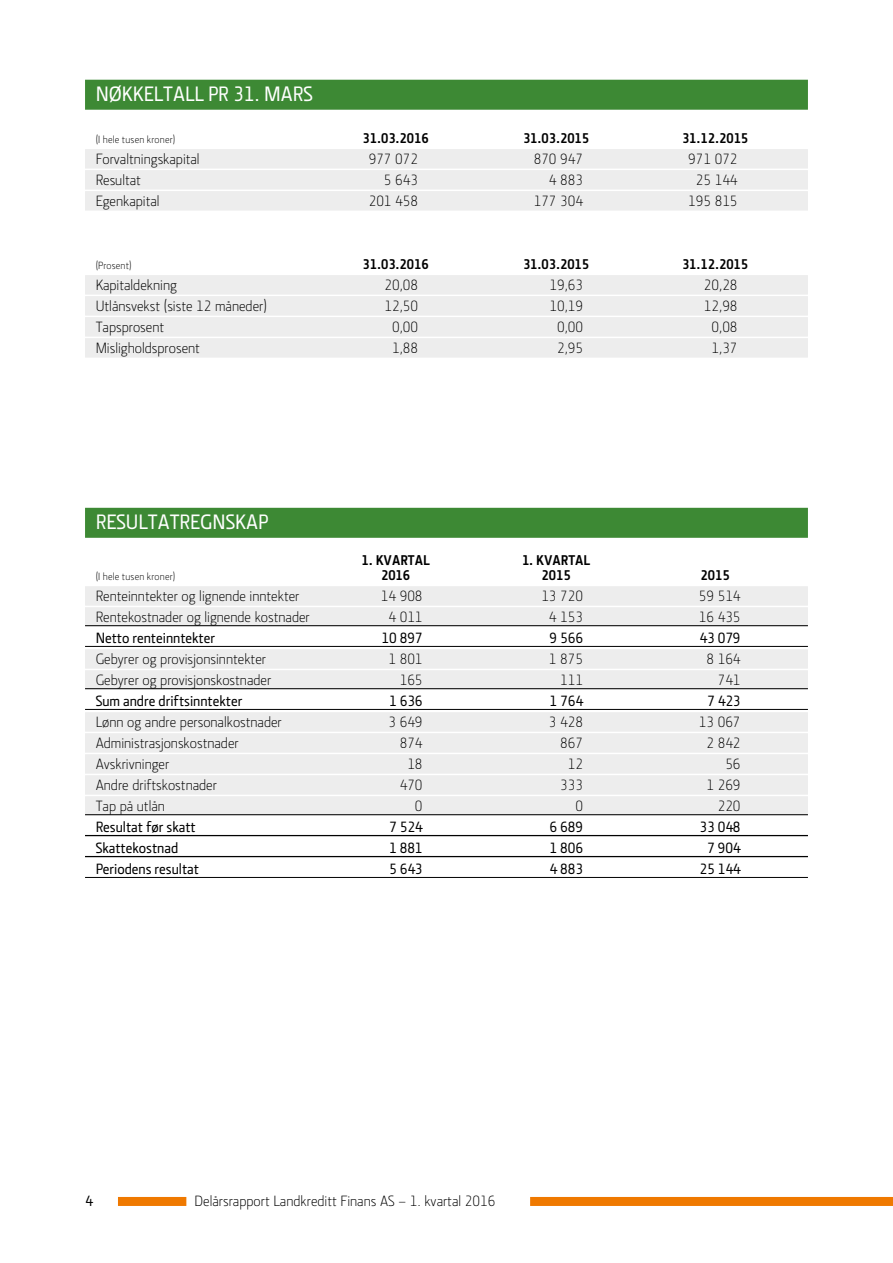
<style>
.page{position:relative;width:893px;height:1263px;background:#fff}
.page>*{position:absolute;margin:0;border:0;box-sizing:border-box;transform-origin:0 0}
.TABELL_Overskrift{font:500 21px "Section LK";color:#fff}
.Tabell_Brød_Tab_4_ko{font:300 15px "Section LK";color:#000}
.TABELL_Brød{font:300 15px "Section LK";color:#000}
.Tabell_Sum_strekover{font:500 15px "Section LK";color:#000}
.TABELL_Mellomtittel{font:700 14.25px "Section LK";color:#000}
.TABELL_Mellomtittel-2{font:300 10.5px "Section LK";letter-spacing:.015em;color:#000}
</style>
<div class="page">
<div style="left:118px;top:1197px;width:68px;height:9px;background:#ef7900"></div>
<div style="left:530px;top:1197px;width:363px;height:9px;background:#ef7900"></div>
<div style="left:85px;top:80px;width:723px;height:30px;background:#3d8934"></div>
<div style="left:85px;top:149px;width:723px;height:20px;background:#ededed"></div>
<div style="left:85px;top:170px;width:723px;height:20px;background:#ededed"></div>
<div style="left:85px;top:191px;width:723px;height:20px;background:#ededed"></div>
<div style="left:85px;top:275px;width:723px;height:20px;background:#ededed"></div>
<div style="left:85px;top:296px;width:723px;height:20px;background:#ededed"></div>
<div style="left:85px;top:317px;width:723px;height:20px;background:#ededed"></div>
<div style="left:85px;top:338px;width:723px;height:20px;background:#ededed"></div>
<div style="left:85px;top:508px;width:723px;height:30px;background:#3d8934"></div>
<div style="left:85px;top:586px;width:723px;height:20px;background:#ededed"></div>
<div style="left:85px;top:607px;width:723px;height:20px;background:#ededed"></div>
<hr style="left:85px;top:625px;width:723px;height:1px;background:#000">
<hr style="left:85px;top:646px;width:723px;height:1px;background:#000">
<div style="left:85px;top:649px;width:723px;height:20px;background:#ededed"></div>
<div style="left:85px;top:670px;width:723px;height:20px;background:#ededed"></div>
<hr style="left:85px;top:688px;width:723px;height:1px;background:#000">
<hr style="left:85px;top:709px;width:723px;height:1px;background:#000">
<div style="left:85px;top:712px;width:723px;height:20px;background:#ededed"></div>
<div style="left:85px;top:733px;width:723px;height:20px;background:#ededed"></div>
<div style="left:85px;top:754px;width:723px;height:20px;background:#ededed"></div>
<div style="left:85px;top:775px;width:723px;height:20px;background:#ededed"></div>
<div style="left:85px;top:796px;width:723px;height:20px;background:#ededed"></div>
<hr style="left:85px;top:814px;width:723px;height:1px;background:#000">
<hr style="left:85px;top:835px;width:723px;height:1px;background:#000">
<hr style="left:85px;top:856px;width:723px;height:1px;background:#000">
<hr style="left:85px;top:877px;width:723px;height:1px;background:#000">
<p class="TABELL_Overskrift" style="left:96px;top:82px;width:219px">NØKKELTALL PR 31. MARS</p>
<p class="TABELL_Mellomtittel-2" style="left:96px;top:133px;width:81px">(I hele tusen kroner)</p>
<p class="TABELL_Mellomtittel" style="left:363px;top:130px;width:68px">31.03.2016</p>
<p class="TABELL_Mellomtittel" style="left:523px;top:130px;width:68px">31.03.2015</p>
<p class="TABELL_Mellomtittel" style="left:682px;top:130px;width:68px">31.12.2015</p>
<p class="TABELL_Brød" style="left:96px;top:150px;width:106px">Forvaltningskapital</p>
<p class="TABELL_Brød" style="left:369px;top:150px;width:51px">977 072</p>
<p class="TABELL_Brød" style="left:534px;top:150px;width:51px">870 947</p>
<p class="TABELL_Brød" style="left:688px;top:150px;width:51px">971 072</p>
<p class="TABELL_Brød" style="left:96px;top:171px;width:47px">Resultat</p>
<p class="TABELL_Brød" style="left:384px;top:171px;width:36px">5 643</p>
<p class="TABELL_Brød" style="left:549px;top:171px;width:36px">4 883</p>
<p class="TABELL_Brød" style="left:696px;top:171px;width:43px">25 144</p>
<p class="TABELL_Brød" style="left:96px;top:192px;width:65px">Egenkapital</p>
<p class="TABELL_Brød" style="left:369px;top:192px;width:51px">201 458</p>
<p class="TABELL_Brød" style="left:534px;top:192px;width:51px">177 304</p>
<p class="TABELL_Brød" style="left:688px;top:192px;width:51px">195 815</p>
<p class="TABELL_Mellomtittel-2" style="left:96px;top:259px;width:37px">(Prosent)</p>
<p class="TABELL_Mellomtittel" style="left:363px;top:256px;width:68px">31.03.2016</p>
<p class="TABELL_Mellomtittel" style="left:523px;top:256px;width:68px">31.03.2015</p>
<p class="TABELL_Mellomtittel" style="left:682px;top:256px;width:68px">31.12.2015</p>
<p class="TABELL_Brød" style="left:96px;top:276px;width:83px">Kapitaldekning</p>
<p class="TABELL_Brød" style="left:384px;top:276px;width:35px">20,08</p>
<p class="TABELL_Brød" style="left:549px;top:276px;width:35px">19,63</p>
<p class="TABELL_Brød" style="left:704px;top:276px;width:35px">20,28</p>
<p class="TABELL_Brød" style="left:96px;top:297px;width:173px">Utlånsvekst (siste 12 måneder)</p>
<p class="TABELL_Brød" style="left:384px;top:297px;width:35px">12,50</p>
<p class="TABELL_Brød" style="left:549px;top:297px;width:35px">10,19</p>
<p class="TABELL_Brød" style="left:704px;top:297px;width:35px">12,98</p>
<p class="TABELL_Brød" style="left:96px;top:318px;width:70px">Tapsprosent</p>
<p class="TABELL_Brød" style="left:392px;top:318px;width:28px">0,00</p>
<p class="TABELL_Brød" style="left:557px;top:318px;width:28px">0,00</p>
<p class="TABELL_Brød" style="left:712px;top:318px;width:28px">0,08</p>
<p class="TABELL_Brød" style="left:96px;top:339px;width:106px">Misligholdsprosent</p>
<p class="TABELL_Brød" style="left:392px;top:339px;width:28px">1,88</p>
<p class="TABELL_Brød" style="left:557px;top:339px;width:28px">2,95</p>
<p class="TABELL_Brød" style="left:712px;top:339px;width:28px">1,37</p>
<p class="TABELL_Overskrift" style="left:96px;top:510px;width:174px">RESULTATREGNSKAP</p>
<p class="TABELL_Mellomtittel" style="left:361px;top:552px;width:70px">1. KVARTAL</p>
<p class="TABELL_Mellomtittel" style="left:522px;top:552px;width:70px">1. KVARTAL</p>
<p class="TABELL_Mellomtittel-2" style="left:96px;top:570px;width:81px">(I hele tusen kroner)</p>
<p class="TABELL_Mellomtittel" style="left:381px;top:567px;width:30px">2016</p>
<p class="TABELL_Mellomtittel" style="left:542px;top:567px;width:30px">2015</p>
<p class="TABELL_Mellomtittel" style="left:701px;top:567px;width:30px">2015</p>
<p class="Tabell_Brød_Tab_4_ko" style="left:96px;top:587px;width:205px">Renteinntekter og lignende inntekter</p>
<p class="Tabell_Brød_Tab_4_ko" style="left:381px;top:587px;width:43px">14 908</p>
<p class="Tabell_Brød_Tab_4_ko" style="left:541px;top:587px;width:43px">13 720</p>
<p class="Tabell_Brød_Tab_4_ko" style="left:699px;top:587px;width:43px">59 514</p>
<p class="Tabell_Brød_Tab_4_ko" style="left:96px;top:608px;width:216px">Rentekostnader og lignende kostnader</p>
<p class="Tabell_Brød_Tab_4_ko" style="left:388px;top:608px;width:36px">4 011</p>
<p class="Tabell_Brød_Tab_4_ko" style="left:549px;top:608px;width:36px">4 153</p>
<p class="Tabell_Brød_Tab_4_ko" style="left:699px;top:608px;width:43px">16 435</p>
<p class="Tabell_Sum_strekover" style="left:96px;top:629px;width:121px">Netto renteinntekter</p>
<p class="Tabell_Sum_strekover" style="left:381px;top:629px;width:43px">10 897</p>
<p class="Tabell_Sum_strekover" style="left:550px;top:629px;width:35px">9 566</p>
<p class="Tabell_Sum_strekover" style="left:699px;top:629px;width:43px">43 079</p>
<p class="Tabell_Brød_Tab_4_ko" style="left:96px;top:650px;width:172px">Gebyrer og provisjonsinntekter</p>
<p class="Tabell_Brød_Tab_4_ko" style="left:388px;top:650px;width:36px">1 801</p>
<p class="Tabell_Brød_Tab_4_ko" style="left:549px;top:650px;width:36px">1 875</p>
<p class="Tabell_Brød_Tab_4_ko" style="left:706px;top:650px;width:36px">8 164</p>
<p class="Tabell_Brød_Tab_4_ko" style="left:96px;top:671px;width:177px">Gebyrer og provisjonskostnader</p>
<p class="Tabell_Brød_Tab_4_ko" style="left:400px;top:671px;width:24px">165</p>
<p class="Tabell_Brød_Tab_4_ko" style="left:560px;top:671px;width:24px">111</p>
<p class="Tabell_Brød_Tab_4_ko" style="left:718px;top:671px;width:24px">741</p>
<p class="Tabell_Sum_strekover" style="left:96px;top:692px;width:148px">Sum andre driftsinntekter</p>
<p class="Tabell_Sum_strekover" style="left:389px;top:692px;width:35px">1 636</p>
<p class="Tabell_Sum_strekover" style="left:550px;top:692px;width:35px">1 764</p>
<p class="Tabell_Sum_strekover" style="left:707px;top:692px;width:35px">7 423</p>
<p class="Tabell_Brød_Tab_4_ko" style="left:96px;top:713px;width:188px">Lønn og andre personalkostnader</p>
<p class="Tabell_Brød_Tab_4_ko" style="left:388px;top:713px;width:36px">3 649</p>
<p class="Tabell_Brød_Tab_4_ko" style="left:549px;top:713px;width:36px">3 428</p>
<p class="Tabell_Brød_Tab_4_ko" style="left:699px;top:713px;width:43px">13 067</p>
<p class="Tabell_Brød_Tab_4_ko" style="left:96px;top:734px;width:145px">Administrasjonskostnader</p>
<p class="Tabell_Brød_Tab_4_ko" style="left:400px;top:734px;width:24px">874</p>
<p class="Tabell_Brød_Tab_4_ko" style="left:560px;top:734px;width:24px">867</p>
<p class="Tabell_Brød_Tab_4_ko" style="left:706px;top:734px;width:36px">2 842</p>
<p class="Tabell_Brød_Tab_4_ko" style="left:96px;top:755px;width:75px">Avskrivninger</p>
<p class="Tabell_Brød_Tab_4_ko" style="left:407px;top:755px;width:17px">18</p>
<p class="Tabell_Brød_Tab_4_ko" style="left:568px;top:755px;width:17px">12</p>
<p class="Tabell_Brød_Tab_4_ko" style="left:725px;top:755px;width:17px">56</p>
<p class="Tabell_Brød_Tab_4_ko" style="left:96px;top:776px;width:123px">Andre driftskostnader</p>
<p class="Tabell_Brød_Tab_4_ko" style="left:400px;top:776px;width:24px">470</p>
<p class="Tabell_Brød_Tab_4_ko" style="left:560px;top:776px;width:24px">333</p>
<p class="Tabell_Brød_Tab_4_ko" style="left:706px;top:776px;width:36px">1 269</p>
<p class="Tabell_Brød_Tab_4_ko" style="left:96px;top:797px;width:71px">Tap på utlån</p>
<p class="Tabell_Brød_Tab_4_ko" style="left:415px;top:797px;width:9px">0</p>
<p class="Tabell_Brød_Tab_4_ko" style="left:575px;top:797px;width:9px">0</p>
<p class="Tabell_Brød_Tab_4_ko" style="left:718px;top:797px;width:24px">220</p>
<p class="Tabell_Sum_strekover" style="left:96px;top:818px;width:102px">Resultat før skatt</p>
<p class="Tabell_Sum_strekover" style="left:389px;top:818px;width:35px">7 524</p>
<p class="Tabell_Sum_strekover" style="left:550px;top:818px;width:35px">6 689</p>
<p class="Tabell_Sum_strekover" style="left:699px;top:818px;width:43px">33 048</p>
<p class="Tabell_Sum_strekover" style="left:96px;top:839px;width:84px">Skattekostnad</p>
<p class="Tabell_Sum_strekover" style="left:389px;top:839px;width:35px">1 881</p>
<p class="Tabell_Sum_strekover" style="left:550px;top:839px;width:35px">1 806</p>
<p class="Tabell_Sum_strekover" style="left:707px;top:839px;width:35px">7 904</p>
<p class="Tabell_Sum_strekover" style="left:96px;top:860px;width:105px">Periodens resultat</p>
<p class="Tabell_Sum_strekover" style="left:389px;top:860px;width:35px">5 643</p>
<p class="Tabell_Sum_strekover" style="left:550px;top:860px;width:35px">4 883</p>
<p class="Tabell_Sum_strekover" style="left:699px;top:860px;width:43px">25 144</p>
<p class="Tabell_Sum_strekover" style="left:85px;top:1192px;width:9px">4</p>
<p class="Tabell_Brød_Tab_4_ko" style="left:195px;top:1192px;width:302px">Delårsrapport Landkreditt Finans AS – 1. kvartal 2016</p>
</div>
